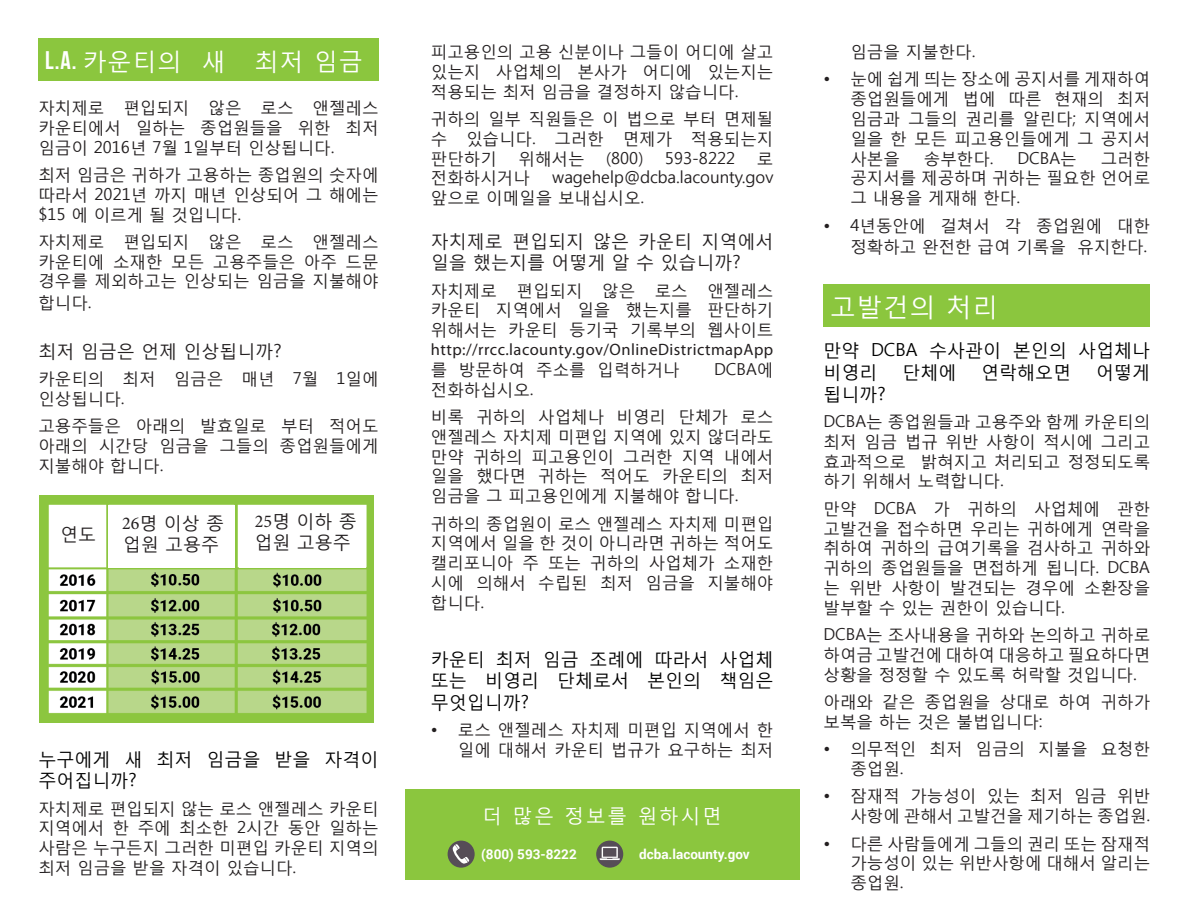
<style>
.page{position:relative;width:1188px;height:918px;background:#fff}
.page>*{position:absolute;margin:0;border:0;box-sizing:border-box;transform-origin:0 0}
.t1{font:25.5px "Malgun Gothic";letter-spacing:.04em;color:#fff}
.t2{font:24px "Malgun Gothic";letter-spacing:.04em;color:#fff}
.t3{font:19.5px "Malgun Gothic";letter-spacing:.1em;color:#fff}
.t4{font:18px/21.6px "Malgun Gothic";color:#000}
.t5{font:18px/21.6px "Malgun Gothic";color:#231f20}
.t6{font:16.5px/19.8px "Malgun Gothic";color:#231f20;text-align:justify}
.t7{font:16.5px "Myriad Pro";letter-spacing:.03em;color:#231f20}
.t8{font:700 13.5px "Roboto";color:#fff}
.s1{font-family:"Bebas Neue";font-size:25.5px}
.s2{font-family:"Minion Pro"}
</style>
<div class="page">
<div style="left:405px;top:789px;width:394px;height:91px;background:#8bc63e"></div>
<div style="left:448px;top:841px;width:27px;height:27px;background:#564d57;border-radius:50%"></div>
<svg style="left:453px;top:844px;width:17px;height:20px"></svg>
<div style="left:596px;top:841px;width:27px;height:27px;background:#564d57;border-radius:50%"></div>
<svg style="left:600px;top:847px;width:20px;height:13px"></svg>
<div style="left:38px;top:38px;width:341px;height:42px;background:#8bc63e"></div>
<div style="left:824px;top:284px;width:326px;height:43px;background:#8bc63e"></div>
<img style="left:40px;top:496px;width:334px;height:227px">
<div style="left:51px;top:526px;width:55px;height:27px;background:#fff"></div>
<div style="left:240px;top:505px;width:126px;height:63px;background:#fff"></div>
<div style="left:108px;top:505px;width:126px;height:63px;background:#fff"></div>
<h2 class="t2" style="left:45px;top:46px;width:319px"><span class="s1">L.A.</span> 카운티의 새 최저 임금</h2>
<p class="t6" style="left:38px;top:97px;width:342px">자치제로 편입되지 않은 로스 앤젤레스 카운티에서 일하는 종업원들을 위한 최저 임금이 2016년 7월 1일부터 인상됩니다.</p>
<p class="t6" style="left:38px;top:164px;width:342px">최저 임금은 귀하가 고용하는 종업원의 숫자에 따라서 2021년 까지 매년 인상되어 그 해에는 $15 에 이르게 될 것입니다.</p>
<p class="t6" style="left:38px;top:231px;width:342px">자치제로 편입되지 않은 로스 앤젤레스 카운티에 소재한 모든 고용주들은 아주 드문 경우를 제외하고는 인상되는 임금을 지불해야</p>
<p class="t6" style="left:38px;top:293px;width:55px">합니다.</p>
<p class="t5" style="left:38px;top:340px;width:245px">최저 임금은 언제 인상됩니까?</p>
<p class="t6" style="left:38px;top:369px;width:342px">카운티의 최저 임금은 매년 7월 1일에 인상됩니다.</p>
<p class="t6" style="left:38px;top:416px;width:342px">고용주들은 아래의 발효일로 부터 적어도 아래의 시간당 임금을 그들의 종업원들에게 지불해야 합니다.</p>
<p class="t5" style="left:60px;top:523px;width:37px">연도</p>
<p class="t5" style="left:122px;top:512px;width:103px"><span class="s2">26</span>명 이상 종 업원 고용주</p>
<p class="t5" style="left:254px;top:510px;width:104px"><span class="s2">25</span>명 이하 종 업원 고용주</p>
<p class="t4" style="left:38px;top:748px;width:342px">누구에게 새 최저 임금을 받을 자격이 주어집니까?</p>
<p class="t6" style="left:38px;top:798px;width:342px">자치제로 편입되지 않는 로스 앤젤레스 카운티 지역에서 한 주에 최소한 2시간 동안 일하는 사람은 누구든지 그러한 미편입 카운티 지역의 최저 임금을 받을 자격이 있습니다.</p>
<p class="t6" style="left:431px;top:42px;width:344px">피고용인의 고용 신분이나 그들이 어디에 살고 있는지 사업체의 본사가 어디에 있는지는 적용되는 최저 임금을 결정하지 않습니다.</p>
<p class="t6" style="left:431px;top:108px;width:344px">귀하의 일부 직원들은 이 법으로 부터 면제될 수 있습니다. 그러한 면제가 적용되는지 판단하기</p>
<p class="t6" style="left:519px;top:148px;width:67px">위해서는</p>
<p class="t6" style="left:606px;top:148px;width:39px">(800)</p>
<p class="t6" style="left:665px;top:148px;width:72px">593-8222</p>
<p class="t6" style="left:757px;top:148px;width:18px">로</p>
<p class="t6" style="left:431px;top:168px;width:100px">전화하시거나</p>
<p class="t6" style="left:431px;top:168px;width:344px;text-indent:121px">wagehelp@dcba.lacounty.gov 앞으로 이메일을 보내십시오.</p>
<p class="t5" style="left:431px;top:230px;width:344px">자치제로 편입되지 않은 카운티 지역에서 일을 했는지를 어떻게 알 수 있습니까?</p>
<p class="t6" style="left:431px;top:280px;width:344px">자치제로 편입되지 않은 로스 앤젤레스 카운티 지역에서 일을 했는지를 판단하기 위해서는 카운티 등기국 기록부의 웹사이트</p>
<p class="t7" style="left:431px;top:339px;width:344px">http://rrcc.lacounty.gov/OnlineDistrictmapApp</p>
<p class="t6" style="left:431px;top:359px;width:250px">를 방문하여 주소를 입력하거나</p>
<p class="t6" style="left:714px;top:359px;width:61px">DCBA에</p>
<p class="t6" style="left:431px;top:375px;width:344px;line-height:27.3px">전화하십시오.<br>비록 귀하의 사업체나 비영리 단체가 로스</p>
<p class="t6" style="left:431px;top:426px;width:344px">앤젤레스 자치제 미편입 지역에 있지 않더라도 만약 귀하의 피고용인이 그러한 지역 내에서 일을 했다면 귀하는 적어도 카운티의 최저 임금을 그 피고용인에게 지불해야 합니다.</p>
<p class="t6" style="left:431px;top:513px;width:344px">귀하의 종업원이 로스 앤젤레스 자치제 미편입 지역에서 일을 한 것이 아니라면 귀하는 적어도 캘리포니아 주 또는 귀하의 사업체가 소재한 시에 의해서 수립된 최저 임금을 지불해야 합니다.</p>
<p class="t4" style="left:431px;top:648px;width:344px;text-align:justify">카운티 최저 임금 조례에 따라서 사업체 또는 비영리 단체로서 본인의 책임은 무엇입니까?</p>
<p class="t6" style="left:431px;top:720px;width:344px;text-align:right">• 로스 앤젤레스 자치제 미편입 지역에서 한 일에 대해서 카운티 법규가 요구하는 최저</p>
<p class="t3" style="left:483px;top:804px;width:240px">더 많은 정보를 원하시면</p>
<p class="t8" style="left:481px;top:844px;width:97px">(800) 593-8222</p>
<p class="t8" style="left:639px;top:844px;width:112px">dcba.lacounty.gov</p>
<p class="t6" style="left:850px;top:42px;width:126px">임금을 지불한다.</p>
<p class="t6" style="left:850px;top:69px;width:301px;text-indent:-27px">• 눈에 쉽게 띄는 장소에 공지서를 게재하여 종업원들에게 법에 따른 현재의 최저 임금과 그들의 권리를 알린다; 지역에서 일을 한 모든 피고용인들에게 그 공지서 사본을</p>
<p class="t6" style="left:850px;top:148px;width:301px;text-indent:250px">그러한 공지서를 제공하며 귀하는 필요한 언어로 그 내용을 게재해 한다.</p>
<p class="t6" style="left:823px;top:214px;width:328px;line-height:21.6px;text-align:right">• 4년동안에 걸쳐서 각 종업원에 대한 정확하고 완전한 급여 기록을 유지한다.</p>
<p class="t6" style="left:924px;top:148px;width:71px">송부한다.</p>
<p class="t6" style="left:1017px;top:148px;width:61px">DCBA는</p>
<h1 class="t1" style="left:830px;top:292px;width:170px">고발건의 처리</h1>
<p class="t4" style="left:824px;top:339px;width:328px">만약 DCBA 수사관이 본인의 사업체나 비영리</p>
<p class="t4" style="left:902px;top:361px;width:55px">단체에</p>
<p class="t4" style="left:981px;top:361px;width:91px">연락해오면</p>
<p class="t4" style="left:1096px;top:361px;width:55px">어떻게</p>
<p class="t4" style="left:824px;top:383px;width:64px">됩니까?</p>
<p class="t6" style="left:824px;top:411px;width:328px">DCBA는 종업원들과 고용주와 함께 카운티의 최저 임금 법규 위반 사항이 적시에 그리고 효과적으로 밝혀지고 처리되고 정정되도록 하기 위해서 노력합니다.</p>
<p class="t6" style="left:824px;top:498px;width:328px">만약 DCBA 가 귀하의 사업체에 관한 고발건을 접수하면 우리는 귀하에게 연락을 취하여 귀하의 급여기록을 검사하고 귀하와 귀하의 종업원들을 면접하게 됩니다. DCBA 는 위반 사항이 발견되는 경우에 소환장을 발부할 수 있는 권한이 있습니다.</p>
<p class="t6" style="left:824px;top:625px;width:328px">DCBA는 조사내용을 귀하와 논의하고 귀하로 하여금 고발건에 대하여 대응하고 필요하다면 상황을 정정할 수 있도록 허락할 것입니다.</p>
<p class="t6" style="left:824px;top:692px;width:328px">아래와 같은 종업원을 상대로 하여 귀하가 보복을 하는 것은 불법입니다:</p>
<p class="t6" style="left:850px;top:739px;width:301px;text-indent:-27px">• 의무적인 최저 임금의 지불을 요청한 종업원.</p>
<p class="t6" style="left:824px;top:786px;width:328px;text-align:right">• 잠재적 가능성이 있는 최저 임금 위반 사항에 관해서 고발건을 제기하는 종업원.</p>
<p class="t6" style="left:850px;top:833px;width:301px;text-indent:-27px">• 다른 사람들에게 그들의 권리 또는 잠재적 가능성이 있는 위반사항에 대해서 알리는 종업원.</p>
</div>
